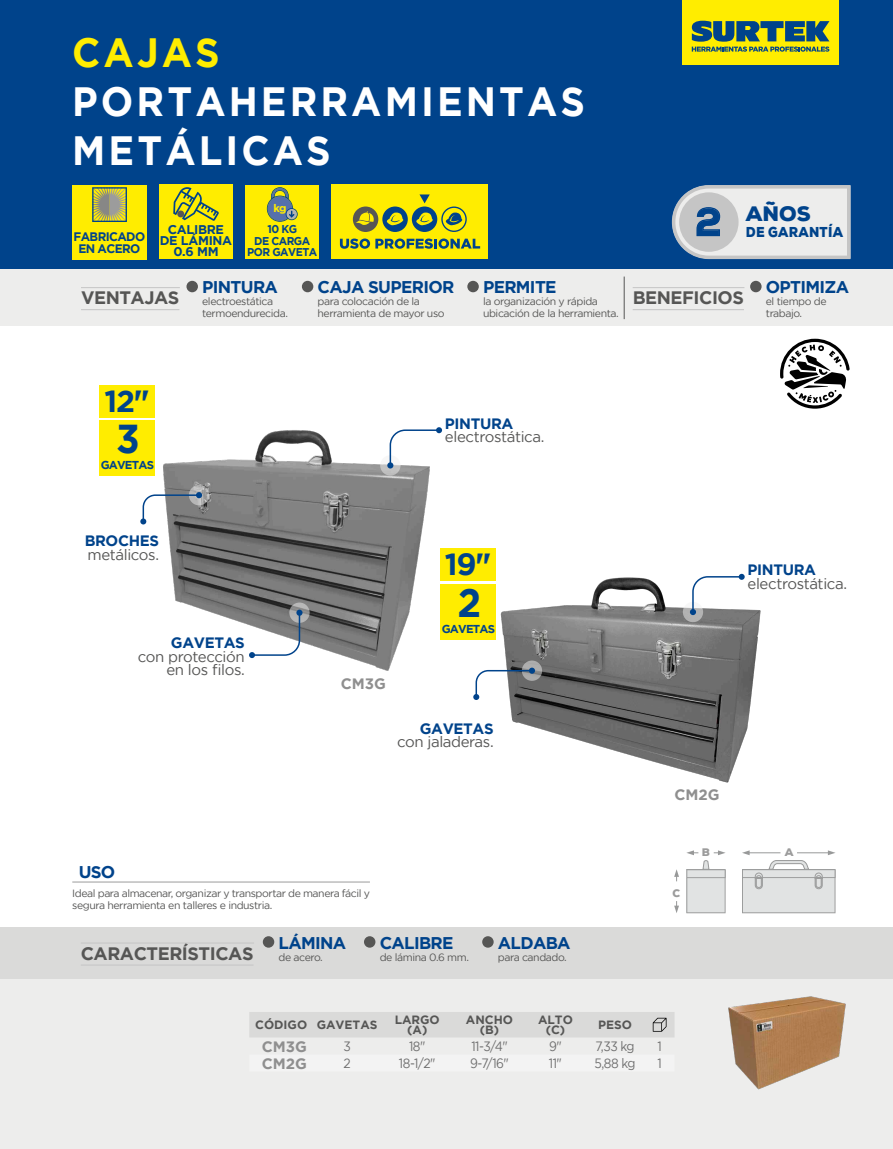
<style>
.page{position:relative;width:893px;height:1149px;background:#fff}
.page>*{position:absolute;margin:0;border:0;box-sizing:border-box;transform-origin:0 0}
.t1{font:700 40.8px/48.9px "Gotham";letter-spacing:.08em;color:#fff;scale:.94 1}
.t2{font:700 40.8px "Gotham";letter-spacing:.08em;color:#ffed00;scale:.94 1}
.t3{font:700 40.2px "Gotham";color:#00438b;scale:.95 1}
.t4{font:700 30.45px "Gotham";color:#00438b}
.t5{font:900 20.85px "Nexa";color:#00438b}
.t6{font:700 18px "Gotham";letter-spacing:-.025em;color:#565655}
.t7{font:700 16.95px "Gotham";letter-spacing:-.04em;color:#00438b}
.t8{font:15px/13.5px "Gotham";letter-spacing:-.025em;color:#565655;text-align:right}
.t9{font:700 15px "Gotham";letter-spacing:-.025em;color:#00438b}
.t10{font:700 15px "Gotham";color:#8f8f8f}
.t11{font:900 14.4px "Nexa";letter-spacing:.02em;color:#00438b;scale:.9 1}
.t12{font:13.5px "Gotham";letter-spacing:-.04em;color:#6e6e6e;scale:.9 1}
.t13{font:700 12.6px/22.5px "Gotham";letter-spacing:-.025em;color:#00438b;text-align:center}
.t14{font:700 12.3px "Gotham";letter-spacing:-.05em;color:#00438b}
.t15{font:700 12px/10.5px "Gotham";color:#565655;text-align:center}
.t16{font:700 11.55px "Gotham";letter-spacing:-.07em;color:#00438b}
.t17{font:700 11.25px/11.2px "Gotham";letter-spacing:-.05em;color:#00438b;text-align:center;scale:.95 1}
.t18{font:900 10.95px "Nexa";color:#9c9c9c}
.t19{font:700 10.95px "Gotham";color:#ffed00}
.t20{font:10.5px/12px "Gotham";letter-spacing:-.04em;color:#565655}
.s1{font-weight:800;font-size:39.15px}
</style>
<div class="page">
<div style="left:0;top:0;width:892px;height:276px;background:#00438b"></div>
<div style="left:0;top:957px;width:892px;height:191px;background:#ededec"></div>
<div style="left:0;top:927px;width:892px;height:51px;background:#dadad9"></div>
<div style="left:0;top:270px;width:892px;height:56px;background:#ededec"></div>
<div style="left:682px;top:0;width:157px;height:64px;background:#ffed00"></div>
<svg style="left:692px;top:21px;width:137px;height:31px"></svg>
<svg style="left:672px;top:185px;width:178px;height:74px;background:#d2d6da"></svg>
<div style="left:72px;top:185px;width:75px;height:74px;background:#ffed00"></div>
<svg style="left:92px;top:187px;width:35px;height:35px"></svg>
<div style="left:159px;top:185px;width:74px;height:74px;background:#ffed00"></div>
<svg style="left:173px;top:187px;width:46px;height:34px"></svg>
<div style="left:332px;top:184px;width:156px;height:75px;background:#ffed00"></div>
<svg style="left:340px;top:238px;width:140px;height:11px"></svg>
<div style="left:353px;top:206px;width:25px;height:26px;background:#565655;border-radius:50%"></div>
<div style="left:382px;top:206px;width:26px;height:26px;background:#00438b;border-radius:50%"></div>
<svg style="left:387px;top:212px;width:16px;height:13px"></svg>
<svg style="left:441px;top:206px;width:26px;height:26px"></svg>
<svg style="left:355px;top:211px;width:19px;height:14px"></svg>
<svg style="left:419px;top:194px;width:11px;height:9px"></svg>
<div style="left:412px;top:206px;width:25px;height:26px;background:#00438b;border-radius:50%"></div>
<svg style="left:416px;top:212px;width:17px;height:13px"></svg>
<div style="left:186px;top:281px;width:12px;height:11px;background:#565655;border-radius:50%"></div>
<div style="left:302px;top:281px;width:11px;height:11px;background:#565655;border-radius:50%"></div>
<div style="left:467px;top:281px;width:12px;height:11px;background:#565655;border-radius:50%"></div>
<div style="left:750px;top:281px;width:12px;height:11px;background:#565655;border-radius:50%"></div>
<hr style="left:81px;top:287px;width:99px;height:1px;background:#c5c5c5">
<hr style="left:81px;top:309px;width:98px;height:1px;background:#c5c5c5">
<hr style="left:624px;top:276px;width:1px;height:43px;background:#565655">
<hr style="left:633px;top:287px;width:111px;height:1px;background:#c5c5c5">
<hr style="left:633px;top:309px;width:111px;height:1px;background:#c5c5c5">
<img style="left:149px;top:430px;width:281px;height:241px">
<img style="left:488px;top:577px;width:273px;height:206px">
<hr style="left:72px;top:881px;width:298px;height:1px;background:#9c9c9c">
<svg style="left:289px;top:602px;width:21px;height:20px"></svg>
<svg style="left:296px;top:609px;width:7px;height:6px"></svg>
<svg style="left:380px;top:455px;width:20px;height:20px"></svg>
<svg style="left:683px;top:601px;width:20px;height:21px"></svg>
<div style="left:690px;top:608px;width:6px;height:7px;background:#00438b;border-radius:50%"></div>
<svg style="left:189px;top:485px;width:20px;height:20px"></svg>
<svg style="left:522px;top:660px;width:20px;height:20px"></svg>
<svg style="left:140px;top:492px;width:62px;height:32px"></svg>
<svg style="left:473px;top:667px;width:62px;height:32px"></svg>
<svg style="left:387px;top:427px;width:55px;height:41px"></svg>
<svg style="left:691px;top:573px;width:54px;height:40px"></svg>
<svg style="left:249px;top:611px;width:52px;height:47px"></svg>
<svg style="left:780px;top:338px;width:70px;height:70px"></svg>
<div style="left:100px;top:420px;width:55px;height:55px;background:#ffed00"></div>
<div style="left:441px;top:584px;width:55px;height:55px;background:#ffed00"></div>
<div style="left:100px;top:385px;width:55px;height:32px;background:#ffed00"></div>
<div style="left:441px;top:548px;width:55px;height:32px;background:#ffed00"></div>
<svg style="left:742px;top:850px;width:93px;height:63px"></svg>
<svg style="left:686px;top:850px;width:40px;height:63px"></svg>
<svg style="left:674px;top:901px;width:5px;height:12px"></svg>
<svg style="left:674px;top:869px;width:5px;height:12px"></svg>
<hr style="left:81px;top:942px;width:173px;height:1px;background:#c5c5c5">
<hr style="left:81px;top:964px;width:173px;height:1px;background:#c5c5c5">
<div style="left:263px;top:935px;width:11px;height:12px;background:#565655;border-radius:50%"></div>
<div style="left:364px;top:935px;width:11px;height:12px;background:#565655;border-radius:50%"></div>
<div style="left:482px;top:935px;width:12px;height:12px;background:#565655;border-radius:50%"></div>
<img style="left:723px;top:978px;width:127px;height:112px">
<div style="left:249px;top:1012px;width:425px;height:25px;background:#dadad9"></div>
<div style="left:245px;top:185px;width:74px;height:74px;background:#ffed00"></div>
<svg style="left:267px;top:187px;width:31px;height:35px"></svg>
<h1 class="t2" style="left:72px;top:29px;width:158px">CAJAS</h1>
<h1 class="t1" style="left:72px;top:76px;width:547px">PORTAHERRAMIENTAS<br>METÁLICAS</h1>
<h3 class="t5" style="left:695px;top:200px;width:117px"><span class="s1">2</span> AÑOS</h3>
<p class="t19" style="left:273px;top:202px;width:15px">kg</p>
<p class="t17" style="left:247px;top:223px;width:75px">10 KG<br>DE CARGA<br>POR GAVETA</p>
<p class="t14" style="left:74px;top:229px;width:73px">FABRICADO</p>
<h3 class="t11" style="left:746px;top:223px;width:110px">DE GARANTÍA</h3>
<p class="t14" style="left:78px;top:241px;width:64px">EN ACERO</p>
<p class="t13" style="left:168px;top:217px;width:58px">CALIBRE<br>0.6 MM</p>
<h3 class="t7" style="left:202px;top:277px;width:77px">PINTURA</h3>
<p class="t20" style="left:202px;top:295px;width:87px">electroestática termoendurecida.</p>
<p class="t13" style="left:160px;top:229px;width:74px">DE LÁMINA</p>
<h3 class="t7" style="left:318px;top:277px;width:138px">CAJA SUPERIOR</h3>
<p class="t20" style="left:318px;top:295px;width:128px">para colocación de la herramienta de mayor uso</p>
<h3 class="t7" style="left:766px;top:277px;width:85px">OPTIMIZA</h3>
<p class="t20" style="left:766px;top:295px;width:62px">el tiempo de trabajo.</p>
<h3 class="t7" style="left:483px;top:277px;width:75px">PERMITE</h3>
<p class="t20" style="left:483px;top:295px;width:137px">la organización y rápida ubicación de la herramienta.</p>
<h3 class="t6" style="left:81px;top:287px;width:100px">VENTAJAS</h3>
<h3 class="t6" style="left:633px;top:287px;width:113px">BENEFICIOS</h3>
<h3 class="t4" style="left:104px;top:384px;width:47px">12"</h3>
<h2 class="t3" style="left:116px;top:415px;width:26px">3</h2>
<p class="t16" style="left:101px;top:458px;width:55px">GAVETAS</p>
<h3 class="t9" style="left:445px;top:414px;width:70px">PINTURA</h3>
<h3 class="t8" style="left:445px;top:429px;width:101px">electrostática.</h3>
<h3 class="t9" style="left:85px;top:532px;width:76px">BROCHES</h3>
<h3 class="t8" style="left:87px;top:547px;width:73px">metálicos.</h3>
<h3 class="t9" style="left:171px;top:634px;width:75px">GAVETAS</h3>
<h3 class="t8" style="left:138px;top:649px;width:108px">con protección en los filos.</h3>
<h3 class="t4" style="left:445px;top:546px;width:48px">19"</h3>
<h2 class="t3" style="left:457px;top:579px;width:27px">2</h2>
<p class="t16" style="left:442px;top:622px;width:55px">GAVETAS</p>
<h3 class="t10" style="left:341px;top:674px;width:47px">CM3G</h3>
<h3 class="t9" style="left:420px;top:719px;width:75px">GAVETAS</h3>
<h3 class="t8" style="left:397px;top:734px;width:98px">con jaladeras.</h3>
<h3 class="t7" style="left:79px;top:862px;width:38px">USO</h3>
<p class="t20" style="left:72px;top:886px;width:299px">Ideal para almacenar, organizar y transportar de manera fácil y segura herramienta en talleres e industria.</p>
<h3 class="t6" style="left:81px;top:942px;width:174px">CARACTERÍSTICAS</h3>
<h3 class="t7" style="left:279px;top:932px;width:69px">LÁMINA</h3>
<p class="t20" style="left:279px;top:950px;width:46px">de acero.</p>
<h3 class="t7" style="left:380px;top:932px;width:75px">CALIBRE</h3>
<p class="t20" style="left:380px;top:950px;width:91px">de lámina 0.6 mm.</p>
<h3 class="t7" style="left:498px;top:932px;width:74px">ALDABA</h3>
<p class="t20" style="left:498px;top:950px;width:70px">para candado.</p>
<h3 class="t9" style="left:748px;top:561px;width:70px">PINTURA</h3>
<h3 class="t8" style="left:748px;top:576px;width:101px">electrostática.</h3>
<h3 class="t10" style="left:674px;top:785px;width:47px">CM2G</h3>
<p class="t18" style="left:672px;top:885px;width:9px">C</p>
<p class="t18" style="left:702px;top:845px;width:10px">B</p>
<p class="t18" style="left:785px;top:845px;width:10px">A</p>
<p class="t15" style="left:255px;top:1018px;width:124px">CÓDIGO GAVETAS</p>
<p class="t15" style="left:395px;top:1013px;width:47px">LARGO (A)</p>
<p class="t15" style="left:466px;top:1013px;width:49px">ANCHO (B)</p>
<p class="t15" style="left:538px;top:1013px;width:36px">ALTO (C)</p>
<p class="t15" style="left:598px;top:1018px;width:35px">PESO</p>
<h3 class="t10" style="left:262px;top:1037px;width:47px">CM3G</h3>
<p class="t12" style="left:343px;top:1038px;width:10px">3</p>
<p class="t12" style="left:409px;top:1038px;width:20px">18"</p>
<p class="t12" style="left:471px;top:1038px;width:42px">11-3/4"</p>
<p class="t12" style="left:549px;top:1038px;width:16px">9"</p>
<p class="t12" style="left:595px;top:1038px;width:45px">7,33 kg</p>
<p class="t12" style="left:657px;top:1038px;width:6px">1</p>
<h3 class="t10" style="left:262px;top:1054px;width:47px">CM2G</h3>
<p class="t12" style="left:343px;top:1055px;width:10px">2</p>
<p class="t12" style="left:399px;top:1055px;width:42px">18-1/2"</p>
<p class="t12" style="left:470px;top:1055px;width:45px">9-7/16"</p>
<p class="t12" style="left:549px;top:1055px;width:16px">11"</p>
<p class="t12" style="left:594px;top:1055px;width:47px">5,88 kg</p>
<p class="t12" style="left:657px;top:1055px;width:6px">1</p>
</div>
